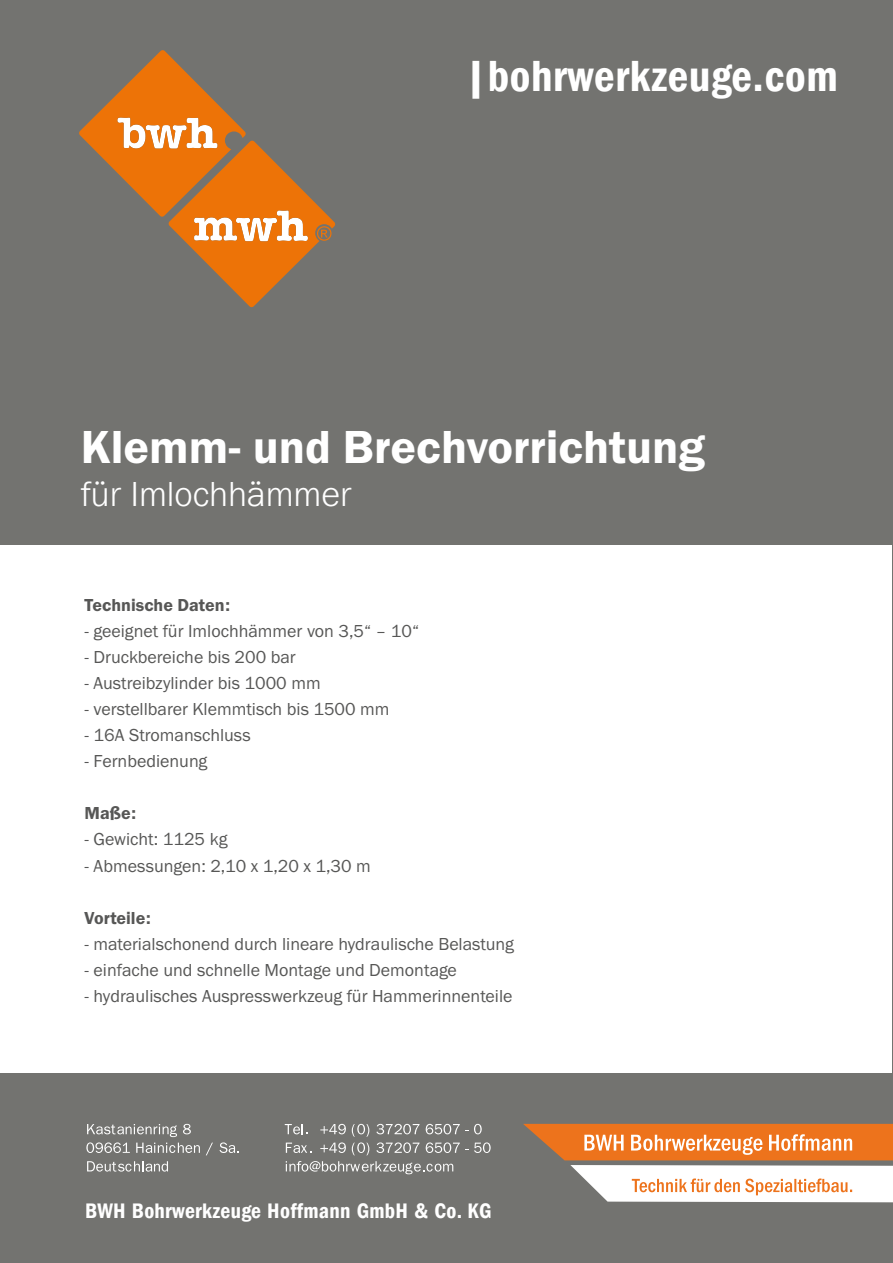
<style>
.page{position:relative;width:893px;height:1263px;background:#737370}
.page>*{position:absolute;margin:0;border:0;box-sizing:border-box;transform-origin:0 0}
.t1{font:48px "Franklin Gothic URW Dem";color:#fff}
.t2{font:600 condensed 44.85px "Franklin Gothic";letter-spacing:.015em;color:#fff}
.t3{font:300 36px "Franklin Gothic URW";color:#fff}
.t4{font:600 condensed 21.6px "Franklin Gothic";letter-spacing:.015em;color:#fff}
.t5{font:18px "Franklin Gothic URW Boo";color:#575756}
.t6{font:18px "Franklin Gothic URW Dem";color:#575756}
</style>
<div class="page">
<div style="left:0;top:545px;width:892px;height:527px;background:#fff"></div>
<svg style="left:285px;top:1124px;width:23px;height:10px"></svg>
<svg style="left:320px;top:1124px;width:26px;height:10px"></svg>
<svg style="left:376px;top:1124px;width:43px;height:10px"></svg>
<svg style="left:426px;top:1124px;width:42px;height:10px"></svg>
<svg style="left:474px;top:1124px;width:8px;height:10px"></svg>
<svg style="left:286px;top:1142px;width:26px;height:11px"></svg>
<svg style="left:320px;top:1142px;width:26px;height:11px"></svg>
<svg style="left:352px;top:1124px;width:17px;height:31px"></svg>
<svg style="left:376px;top:1142px;width:43px;height:11px"></svg>
<svg style="left:426px;top:1142px;width:42px;height:11px"></svg>
<svg style="left:474px;top:1142px;width:17px;height:11px"></svg>
<svg style="left:286px;top:1161px;width:167px;height:13px"></svg>
<svg style="left:86px;top:1124px;width:114px;height:29px"></svg>
<svg style="left:206px;top:1142px;width:7px;height:13px"></svg>
<svg style="left:219px;top:1142px;width:20px;height:11px"></svg>
<svg style="left:87px;top:1161px;width:81px;height:10px"></svg>
<svg style="left:523px;top:1124px;width:370px;height:78px"></svg>
<svg style="left:79px;top:50px;width:256px;height:257px"></svg>
<h2 class="t2" style="left:465px;top:46px;width:375px">|bohrwerkzeuge.com</h2>
<h1 class="t1" style="left:81px;top:418px;width:626px">Klemm- und Brechvorrichtung</h1>
<h3 class="t3" style="left:81px;top:472px;width:272px">für Imlochhämmer</h3>
<p class="t6" style="left:85px;top:593px;width:147px">Technische Daten:</p>
<p class="t5" style="left:85px;top:619px;width:336px">- geeignet für Imlochhämmer von 3,5“ – 10“</p>
<p class="t5" style="left:85px;top:645px;width:213px">- Druckbereiche bis 200 bar</p>
<p class="t5" style="left:85px;top:672px;width:238px">- Austreibzylinder bis 1000 mm</p>
<p class="t5" style="left:85px;top:698px;width:306px">- verstellbarer Klemmtisch bis 1500 mm</p>
<p class="t5" style="left:85px;top:724px;width:168px">- 16A Stromanschluss</p>
<p class="t5" style="left:85px;top:750px;width:124px">- Fernbedienung</p>
<p class="t6" style="left:85px;top:802px;width:53px">Maße:</p>
<p class="t5" style="left:85px;top:828px;width:145px">- Gewicht: 1125 kg</p>
<p class="t5" style="left:85px;top:854px;width:288px">- Abmessungen: 2,10 x 1,20 x 1,30 m</p>
<p class="t6" style="left:85px;top:907px;width:68px">Vorteile:</p>
<p class="t5" style="left:85px;top:933px;width:431px">- materialschonend durch lineare hydraulische Belastung</p>
<p class="t5" style="left:85px;top:959px;width:374px">- einfache und schnelle Montage und Demontage</p>
<p class="t5" style="left:85px;top:985px;width:429px">- hydraulisches Auspresswerkzeug für Hammerinnenteile</p>
<p class="t4" style="left:85px;top:1196px;width:408px">BWH Bohrwerkzeuge Hoffmann GmbH &amp; Co. KG</p>
</div>
